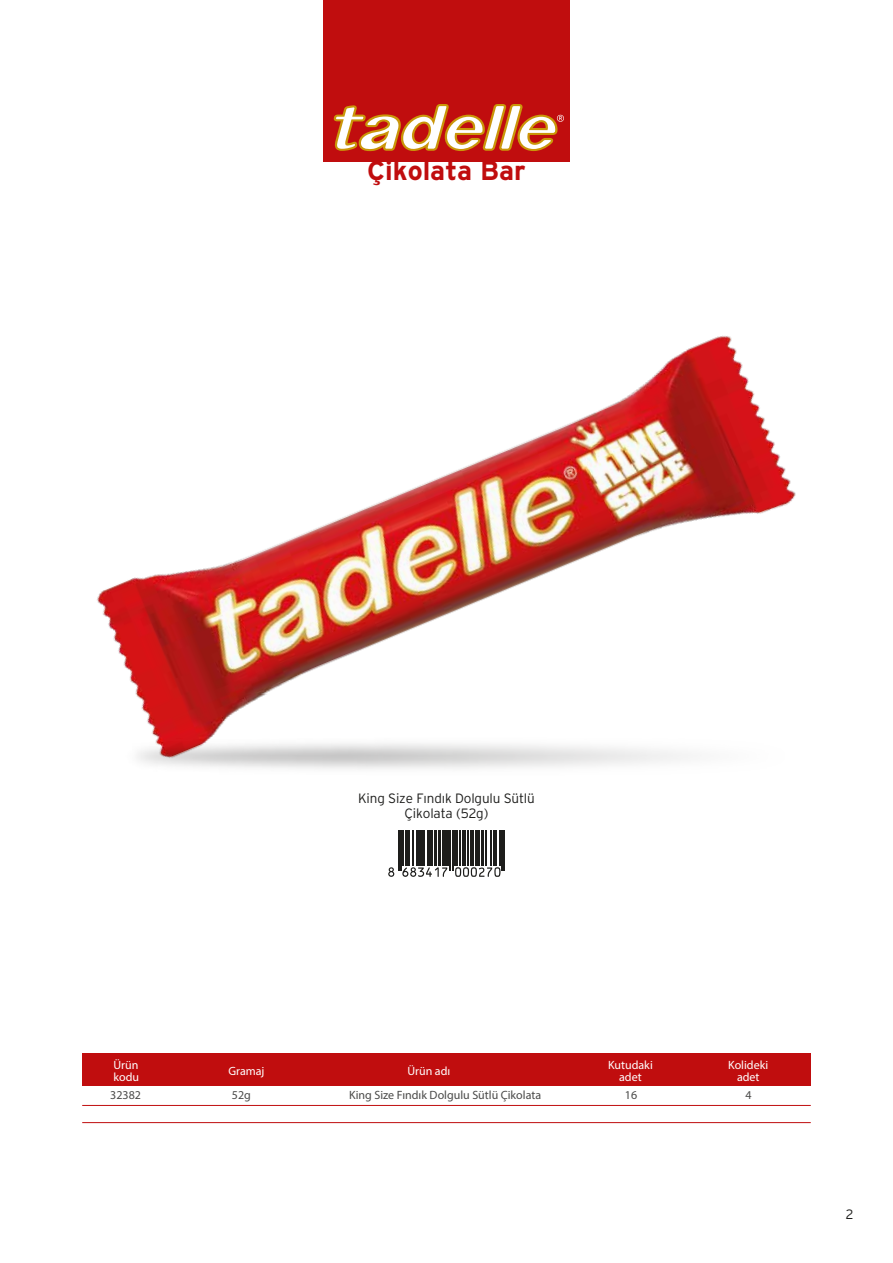
<style>
.page{position:relative;width:893px;height:1263px;background:#fff}
.page>*{position:absolute;margin:0;border:0;box-sizing:border-box;transform-origin:0 0}
.t1{font:27px "Interstate Bold TR";color:#c00d0e}
.t2{font:13.5px/15px "Interstate Light TR";letter-spacing:-.01em;color:#1d1d1b;text-align:center}
.t3{font:12px/12px "Myriad Pro";color:#fff;text-align:center}
.t4{font:12px "Myriad Pro";color:#4a4a49}
</style>
<div class="page">
<div style="left:82px;top:1053px;width:729px;height:33px;background:#c00d0e"></div>
<hr style="left:82px;top:1105px;width:729px;height:1px;background:#c00d0e">
<hr style="left:82px;top:1122px;width:729px;height:1px;background:#c00d0e">
<svg style="left:388px;top:867px;width:6px;height:10px"></svg>
<hr style="left:398px;top:830px;width:1px;height:41px;background:#1d1d1b">
<hr style="left:400px;top:830px;width:1px;height:41px;background:#1d1d1b">
<hr style="left:403px;top:830px;width:1px;height:36px;background:#1d1d1b">
<hr style="left:405px;top:830px;width:4px;height:36px;background:#1d1d1b">
<hr style="left:413px;top:830px;width:1px;height:36px;background:#1d1d1b">
<hr style="left:416px;top:830px;width:1px;height:36px;background:#1d1d1b">
<div style="left:418px;top:830px;width:5px;height:36px;background:#1d1d1b"></div>
<hr style="left:424px;top:830px;width:1px;height:36px;background:#1d1d1b">
<hr style="left:427px;top:830px;width:4px;height:36px;background:#1d1d1b">
<hr style="left:432px;top:830px;width:1px;height:36px;background:#1d1d1b">
<hr style="left:434px;top:830px;width:2px;height:36px;background:#1d1d1b">
<hr style="left:438px;top:830px;width:3px;height:36px;background:#1d1d1b">
<svg style="left:402px;top:867px;width:45px;height:10px"></svg>
<hr style="left:442px;top:830px;width:3px;height:36px;background:#1d1d1b">
<hr style="left:446px;top:830px;width:3px;height:36px;background:#1d1d1b">
<hr style="left:450px;top:830px;width:1px;height:41px;background:#1d1d1b">
<hr style="left:452px;top:830px;width:1px;height:41px;background:#1d1d1b">
<hr style="left:454px;top:830px;width:4px;height:36px;background:#1d1d1b">
<hr style="left:460px;top:830px;width:1px;height:36px;background:#1d1d1b">
<hr style="left:462px;top:830px;width:3px;height:36px;background:#1d1d1b">
<hr style="left:468px;top:830px;width:1px;height:36px;background:#1d1d1b">
<hr style="left:470px;top:830px;width:3px;height:36px;background:#1d1d1b">
<hr style="left:476px;top:830px;width:1px;height:36px;background:#1d1d1b">
<hr style="left:478px;top:830px;width:2px;height:36px;background:#1d1d1b">
<hr style="left:481px;top:830px;width:2px;height:36px;background:#1d1d1b">
<hr style="left:486px;top:830px;width:1px;height:36px;background:#1d1d1b">
<hr style="left:490px;top:830px;width:1px;height:36px;background:#1d1d1b">
<svg style="left:455px;top:867px;width:45px;height:10px"></svg>
<hr style="left:493px;top:830px;width:4px;height:36px;background:#1d1d1b">
<hr style="left:499px;top:830px;width:1px;height:36px;background:#1d1d1b">
<hr style="left:501px;top:830px;width:1px;height:41px;background:#1d1d1b">
<hr style="left:504px;top:830px;width:1px;height:41px;background:#1d1d1b">
<img style="left:97px;top:335px;width:699px;height:359px">
<img style="left:136px;top:694px;width:554px;height:75px">
<div style="left:323px;top:0;width:246px;height:161px;background:#c00d0e"></div>
<svg style="left:334px;top:104px;width:230px;height:47px"></svg>
<h1 class="t1" style="left:367px;top:155px;width:160px">Çikolata Bar</h1>
<p class="t2" style="left:358px;top:790px;width:178px">King Size Fındık Dolgulu Sütlü<br>Çikolata (52g)</p>
<p class="t3" style="left:113px;top:1058px;width:27px;text-align:left">Ürün kodu</p>
<p class="t3" style="left:228px;top:1064px;width:38px">Gramaj</p>
<p class="t3" style="left:407px;top:1064px;width:44px">Ürün adı</p>
<p class="t3" style="left:608px;top:1058px;width:46px">Kutudaki adet</p>
<p class="t3" style="left:728px;top:1058px;width:42px">Kolideki adet</p>
<p class="t4" style="left:110px;top:1087px;width:32px">32382</p>
<p class="t4" style="left:232px;top:1087px;width:21px">52g</p>
<p class="t4" style="left:349px;top:1087px;width:193px">King Size Fındık Dolgulu Sütlü Çikolata</p>
<p class="t4" style="left:625px;top:1087px;width:14px">16</p>
<p class="t4" style="left:746px;top:1087px;width:8px">4</p>
<p class="t2" style="left:846px;top:1207px;width:9px">2</p>
</div>
